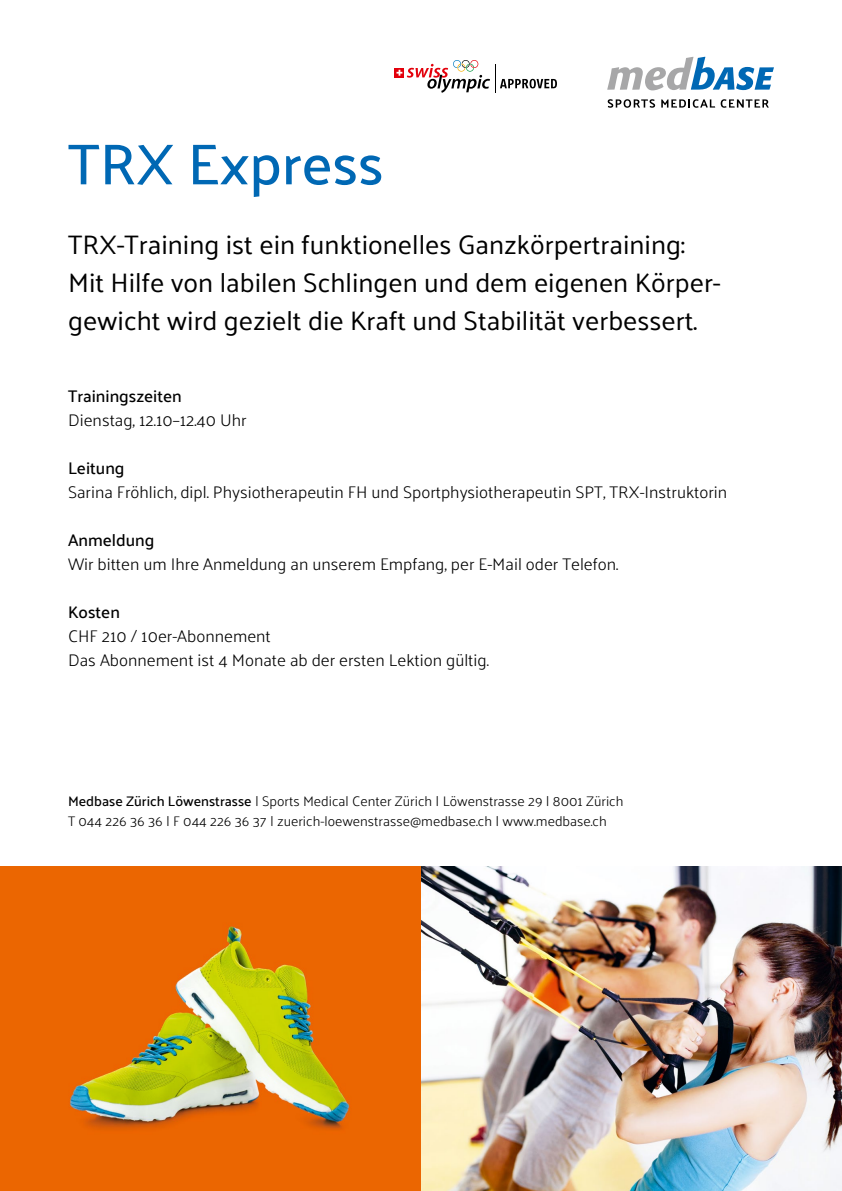
<style>
.page{position:relative;width:842px;height:1191px;background:#fff}
.page>*{position:absolute;margin:0;border:0;box-sizing:border-box;transform-origin:0 0}
.t1{font:500 58px "Palanquin";color:#0068b4}
.t2{font:27px/38px "Palanquin";color:#000}
.t3{font:300 17px/24px "Palanquin";color:#000}
.t4{font:500 17px "Palanquin";color:#000}
.t5{font:300 14px/20px "Palanquin";color:#000}
.s1{font-weight:500}
</style>
<div class="page">
<img style="left:0;top:866px;width:421px;height:325px">
<img style="left:421px;top:866px;width:421px;height:325px">
<div style="left:395px;top:68px;width:9px;height:9px;background:#e3000b"></div>
<svg style="left:396px;top:60px;width:161px;height:33px"></svg>
<svg style="left:607px;top:57px;width:167px;height:33px"></svg>
<svg style="left:608px;top:99px;width:47px;height:9px"></svg>
<svg style="left:661px;top:99px;width:54px;height:9px"></svg>
<svg style="left:721px;top:99px;width:48px;height:9px"></svg>
<h1 class="t1" style="left:68px;top:130px;width:317px">TRX Express</h1>
<h2 class="t2" style="left:68px;top:225px;width:654px">TRX-Training ist ein funktionelles Ganzkörpertraining:<br>Mit Hilfe von labilen Schlingen und dem eigenen Körper&shy;gewicht wird gezielt die Kraft und Stabilität verbessert.</h2>
<p class="t4" style="left:68px;top:386px;width:115px">Trainingszeiten</p>
<p class="t3" style="left:68px;top:408px;width:180px">Dienstag, 12.10–12.40 Uhr</p>
<p class="t4" style="left:68px;top:458px;width:58px">Leitung</p>
<p class="t3" style="left:68px;top:480px;width:661px">Sarina Fröhlich, dipl. Physiotherapeutin FH und Sportphysiotherapeutin SPT, TRX-Instruktorin</p>
<p class="t4" style="left:68px;top:530px;width:88px">Anmeldung</p>
<p class="t3" style="left:68px;top:552px;width:552px">Wir bitten um Ihre Anmeldung an unserem Empfang, per E-Mail oder Telefon.</p>
<p class="t4" style="left:68px;top:602px;width:53px">Kosten</p>
<p class="t3" style="left:68px;top:624px;width:422px">CHF 210 / 10er-Abonnement<br>Das Abonnement ist 4 Monate ab der ersten Lektion gültig.</p>
<p class="t5" style="left:68px;top:791px;width:557px"><span class="s1">Medbase Zürich Löwenstrasse</span> | Sports Medical Center Zürich | Löwenstrasse 29 | 8001 Zürich<br>T 044 226 36 36 | F 044 226 36 37 | zuerich-loewenstrasse@medbase.ch | www.medbase.ch</p>
</div>
